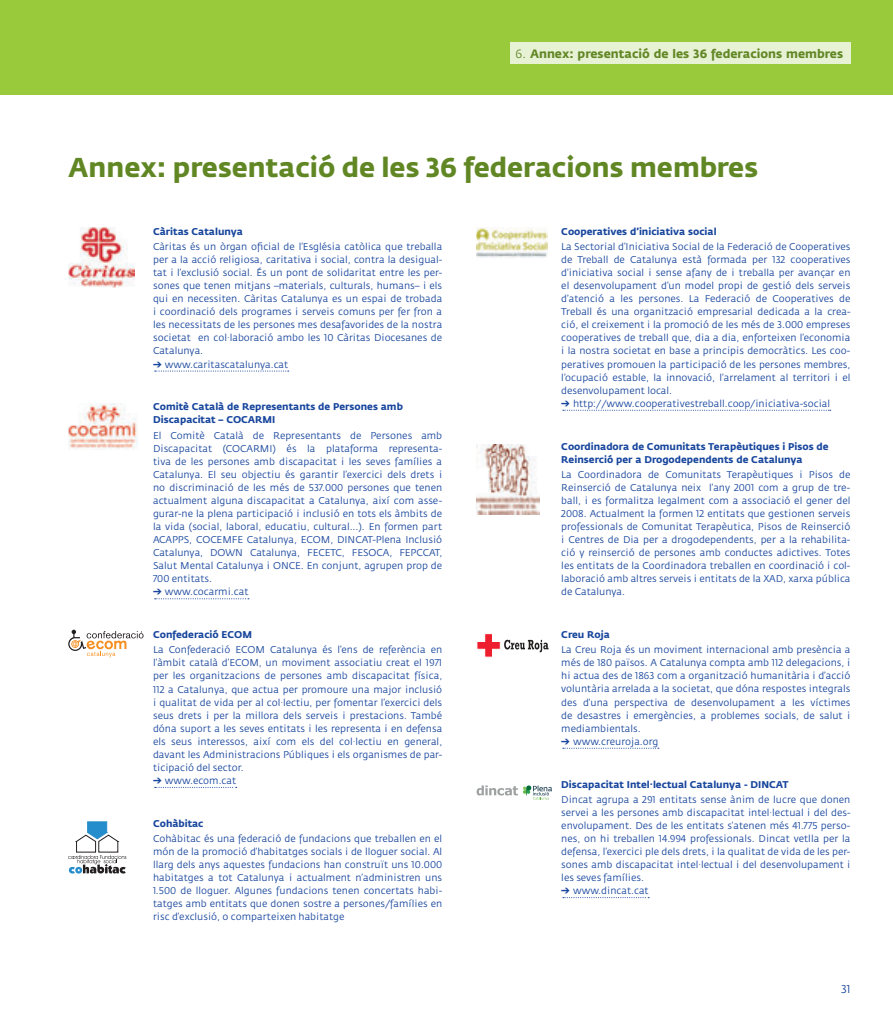
<style>
.page{position:relative;width:893px;height:1021px;background:#fff}
.page>*{position:absolute;margin:0;border:0;box-sizing:border-box;transform-origin:0 0}
._1_títols{font:700 27px "Fedra Sans";color:#618724}
.navegació{font:700 12px "Fedra Sans";color:#618724}
._3_text{font:11.25px "Fedra Sans";color:#18469d}
._7_text_entitats{font:9.75px/13px "Fedra Sans";color:#18469d;text-align:justify}
._7_titol_entitats{font:700 9.75px/13px "Fedra Sans";color:#18469d}
.s1{font-weight:400}
</style>
<div class="page">
<div style="left:0;top:0;width:893px;height:94px;background:#99ca3b"></div>
<div style="left:510px;top:43px;width:340px;height:21px;background:#e7f1d4"></div>
<svg style="left:68px;top:629px;width:76px;height:28px"></svg>
<img style="left:68px;top:227px;width:67px;height:60px">
<svg style="left:155px;top:370px;width:134px;height:1px"></svg>
<svg style="left:155px;top:598px;width:94px;height:1px"></svg>
<svg style="left:155px;top:786px;width:82px;height:2px"></svg>
<svg style="left:563px;top:409px;width:268px;height:2px"></svg>
<svg style="left:563px;top:747px;width:96px;height:1px"></svg>
<svg style="left:563px;top:897px;width:86px;height:1px"></svg>
<img style="left:476px;top:444px;width:63px;height:70px">
<img style="left:476px;top:227px;width:71px;height:31px">
<img style="left:68px;top:403px;width:70px;height:46px">
<svg style="left:68px;top:821px;width:58px;height:52px"></svg>
<svg style="left:477px;top:633px;width:71px;height:24px"></svg>
<svg style="left:477px;top:785px;width:75px;height:15px"></svg>
<p class="navegació" style="left:516px;top:46px;width:329px"><span class="s1">6.</span> Annex: presentació de les 36 federacions membres</p>
<p class="_1_títols" style="left:68px;top:152px;width:691px">Annex: presentació de les 36 federacions membres</p>
<p class="_7_titol_entitats" style="left:153px;top:225px;width:91px">Càritas Catalunya</p>
<p class="_7_text_entitats" style="left:153px;top:240px;width:291px">Càritas és un òrgan oficial de l’Església catòlica que treballa per a la acció religiosa, caritativa i social, contra la desigual&shy;tat i l’exclusió social. És un pont de solidaritat entre les per&shy;sones que tenen mitjans –materials, culturals, humans– i els qui en necessiten. Càritas Catalunya es un espai de trobada i coordinació dels programes i serveis comuns per fer fron a les necessitats de les persones mes desafavorides de la nostra societat en col·laboració ambo les 10 Càritas Diocesanes de Catalunya.</p>
<p class="_7_text_entitats" style="left:153px;top:358px;width:137px">➔ www.caritascatalunya.cat</p>
<p class="_7_titol_entitats" style="left:153px;top:400px;width:251px">Comitè Català de Representants de Persones amb<br>Discapacitat – COCARMI</p>
<p class="_7_text_entitats" style="left:153px;top:429px;width:291px">El Comitè Català de Representants de Persones amb Discapacitat (COCARMI) és la plataforma representa&shy;tiva de les persones amb discapacitat i les seves famílies a Catalunya. El seu objectiu és garantir l’exercici dels drets i no discriminació de les més de 537.000 persones que tenen actualment alguna discapacitat a Catalunya, així com asse&shy;gurar-ne la plena participació i inclusió en tots els àmbits de la vida (social, laboral, educatiu, cultural...). En formen part ACAPPS, COCEMFE Catalunya, ECOM, DINCAT-Plena Inclusió Catalunya, DOWN Catalunya, FECETC, FESOCA, FEPCCAT, Salut Mental Catalunya i ONCE. En conjunt, agrupen prop de 700 entitats.</p>
<p class="_7_text_entitats" style="left:153px;top:585px;width:97px">➔ www.cocarmi.cat</p>
<p class="_7_titol_entitats" style="left:153px;top:628px;width:101px">Confederació ECOM</p>
<p class="_7_text_entitats" style="left:153px;top:643px;width:291px">La Confederació ECOM Catalunya és l’ens de referència en l’àmbit català d’ECOM, un moviment associatiu creat el 1971 per les organitzacions de persones amb discapacitat física, 112 a Catalunya, que actua per promoure una major inclusió i qualitat de vida per al col·lectiu, per fomentar l’exercici dels seus drets i per la millora dels serveis i prestacions. També dóna suport a les seves entitats i les representa i en defensa els seus interessos, així com els del col·lectiu en general, davant les Administracions Públiques i els organismes de par&shy;ticipació del sector.</p>
<p class="_7_text_entitats" style="left:153px;top:774px;width:85px">➔ www.ecom.cat</p>
<p class="_7_titol_entitats" style="left:153px;top:817px;width:52px">Cohàbitac</p>
<p class="_7_text_entitats" style="left:153px;top:832px;width:291px">Cohàbitac és una federació de fundacions que treballen en el món de la promoció d’habitatges socials i de lloguer social. Al llarg dels anys aquestes fundacions han construït uns 10.000 habitatges a tot Catalunya i actualment n’administren uns 1.500 de lloguer. Algunes fundacions tenen concertats habi&shy;tatges amb entitats que donen sostre a persones/famílies en risc d’exclusió, o comparteixen habitatge</p>
<p class="_7_titol_entitats" style="left:561px;top:225px;width:157px">Cooperatives d’iniciativa social</p>
<p class="_7_text_entitats" style="left:561px;top:240px;width:291px">La Sectorial d’Iniciativa Social de la Federació de Cooperatives de Treball de Catalunya està formada per 132 cooperatives d’iniciativa social i sense afany de i treballa per avançar en el desenvolupament d’un model propi de gestió dels serveis d’atenció a les persones. La Federació de Cooperatives de Treball és una organització empresarial dedicada a la crea&shy;ció, el creixement i la promoció de les més de 3.000 empreses cooperatives de treball que, dia a dia, enforteixen l’economia i la nostra societat en base a principis democràtics. Les coo&shy;peratives promouen la participació de les persones membres, l’ocupació estable, la innovació, l’arrelament al territori i el desenvolupament local.</p>
<p class="_7_text_entitats" style="left:561px;top:397px;width:270px">➔ http://www.cooperativestreball.coop/iniciativa-social</p>
<p class="_7_titol_entitats" style="left:561px;top:440px;width:269px">Coordinadora de Comunitats Terapèutiques i Pisos de<br>Reinserció per a Drogodependents de Catalunya</p>
<p class="_7_text_entitats" style="left:561px;top:468px;width:291px">La Coordinadora de Comunitats Terapèutiques i Pisos de Reinserció de Catalunya neix l’any 2001 com a grup de tre&shy;ball, i es formalitza legalment com a associació el gener del 2008. Actualment la formen 12 entitats que gestionen serveis professionals de Comunitat Terapèutica, Pisos de Reinserció i Centres de Dia per a drogodependents, per a la rehabilita&shy;ció y reinserció de persones amb conductes adictives. Totes les entitats de la Coordinadora treballen en coordinació i col· laboració amb altres serveis i entitats de la XAD, xarxa pública de Catalunya.</p>
<p class="_7_titol_entitats" style="left:561px;top:628px;width:50px">Creu Roja</p>
<p class="_7_text_entitats" style="left:561px;top:643px;width:291px">La Creu Roja és un moviment internacional amb presència a més de 180 països. A Catalunya compta amb 112 delegacions, i hi actua des de 1863 com a organització humanitària i d’acció voluntària arrelada a la societat, que dóna respostes integrals des d’una perspectiva de desenvolupament a les víctimes de desastres i emergències, a problemes socials, de salut i mediambientals.</p>
<p class="_7_text_entitats" style="left:561px;top:735px;width:99px">➔ www.creuroja.org</p>
<p class="_7_titol_entitats" style="left:561px;top:777px;width:229px">Discapacitat Intel·lectual Catalunya - DINCAT</p>
<p class="_7_text_entitats" style="left:561px;top:793px;width:291px">Dincat agrupa a 291 entitats sense ànim de lucre que donen servei a les persones amb discapacitat intel·lectual i del des&shy;envolupament. Des de les entitats s’atenen més 41.775 perso&shy;nes, on hi treballen 14.994 professionals. Dincat vetlla per la defensa, l’exercici ple dels drets, i la qualitat de vida de les per&shy;sones amb discapacitat intel·lectual i del desenvolupament i les seves famílies.</p>
<p class="_7_text_entitats" style="left:561px;top:884px;width:89px">➔ www.dincat.cat</p>
<p class="_3_text" style="left:841px;top:983px;width:11px">31</p>
</div>
